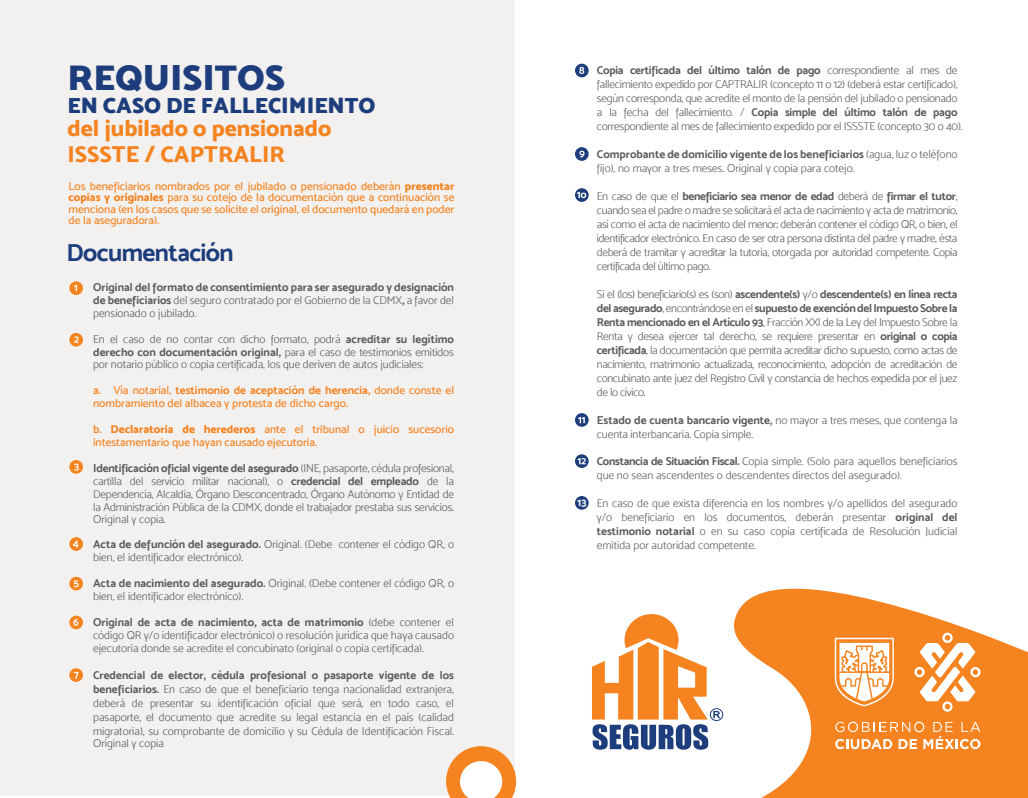
<style>
.page{position:relative;width:1028px;height:798px;background:#fff}
.page>*{position:absolute;margin:0;border:0;box-sizing:border-box;transform-origin:0 0}
.t1{font:36.25px "Mosk Ultra Bold 900";color:#1e3d7c}
.t2{font:25px "Mosk Bold 700";letter-spacing:-.025em;color:#1e3d7c}
.t3{font:23px/26.4px "Mosk Extra Bold 800";color:#f58420}
.t4{font:22.25px "Mosk Ultra Bold 900";color:#1e3d7c}
.t5{font:11.38px/14px "Mosk Light 300";color:#5b5b5a}
.t6{font:11.38px "Mosk Bold 700";color:#5b5b5a}
.t7{font:11.38px/11.4px "Mosk Medium 500";color:#f58420;text-align:justify}
.t8{font:11.38px/14px "Mosk Light 300";letter-spacing:-.02em;color:#5b5b5a}
.t9{font:11.38px/14px "Mosk Bold 700";letter-spacing:-.03em;color:#5b5b5a}
.t10{font:11.38px/12.9px "Mosk Medium 500";color:#f58220}
.t11{font:11.38px "Mosk Bold 700";letter-spacing:-.02em;color:#5b5b5a}
.t12{font:11.38px "Mosk Bold 700";color:#f58220}
.t13{font:11.12px "Mosk Bold 700";color:#fff}
.s1{font-family:"Mosk Extra Bold 800"}
.s2{font-family:"Mosk Bold 700"}
.s3{font-family:"Mosk Light 300"}
.s4{font-family:"Mosk Semi Bold 600"}
.s5{font-family:"Mosk Medium 500"}
</style>
<div class="page">
<div style="left:0;top:0;width:514px;height:794px;background:#f2f1f0"></div>
<div style="left:69px;top:281px;width:14px;height:14px;background:#f58420;border-radius:50%"></div>
<svg style="left:74px;top:285px;width:3px;height:6px"></svg>
<div style="left:69px;top:333px;width:14px;height:13px;background:#f58420;border-radius:50%"></div>
<svg style="left:74px;top:336px;width:5px;height:6px"></svg>
<div style="left:69px;top:460px;width:14px;height:13px;background:#f58420;border-radius:50%"></div>
<svg style="left:74px;top:463px;width:5px;height:7px"></svg>
<div style="left:69px;top:537px;width:14px;height:13px;background:#f58420;border-radius:50%"></div>
<svg style="left:73px;top:540px;width:6px;height:7px"></svg>
<svg style="left:69px;top:576px;width:14px;height:14px"></svg>
<svg style="left:74px;top:580px;width:5px;height:7px"></svg>
<svg style="left:69px;top:615px;width:14px;height:14px"></svg>
<svg style="left:73px;top:618px;width:5px;height:7px"></svg>
<div style="left:575px;top:147px;width:13px;height:14px;background:#1e3d7c;border-radius:50%"></div>
<svg style="left:579px;top:151px;width:5px;height:7px"></svg>
<div style="left:575px;top:188px;width:13px;height:14px;background:#1e3d7c;border-radius:50%"></div>
<svg style="left:577px;top:192px;width:9px;height:6px"></svg>
<div style="left:575px;top:413px;width:13px;height:13px;background:#1e3d7c;border-radius:50%"></div>
<svg style="left:578px;top:417px;width:7px;height:6px"></svg>
<svg style="left:575px;top:454px;width:13px;height:14px"></svg>
<svg style="left:577px;top:458px;width:9px;height:6px"></svg>
<div style="left:575px;top:496px;width:13px;height:13px;background:#1e3d7c;border-radius:50%"></div>
<svg style="left:592px;top:615px;width:52px;height:134px"></svg>
<svg style="left:446px;top:745px;width:70px;height:52px"></svg>
<svg style="left:644px;top:588px;width:384px;height:209px;fill:#f58420"></svg>
<svg style="left:914px;top:632px;width:66px;height:79px"></svg>
<svg style="left:834px;top:637px;width:59px;height:69px"></svg>
<svg style="left:835px;top:721px;width:145px;height:28px"></svg>
<div style="left:575px;top:64px;width:13px;height:13px;background:#1e3d7c;border-radius:50%"></div>
<svg style="left:579px;top:67px;width:5px;height:7px"></svg>
<div style="left:69px;top:668px;width:14px;height:13px;background:#f58420;border-radius:50%"></div>
<svg style="left:74px;top:671px;width:4px;height:7px"></svg>
<h1 class="t1" style="left:67px;top:63px;width:219px">REQUISITOS</h1>
<h3 class="t4" style="left:67px;top:96px;width:309px">EN CASO DE FALLECIMIENTO</h3>
<h3 class="t3" style="left:67px;top:114px;width:265px">del jubilado o pensionado<br>ISSSTE / CAPTRALIR</h3>
<p class="t7" style="left:69px;top:181px;width:387px">Los beneficiarios nombrados por el jubilado o pensionado deberán <span class="s1">presentar copias y originales</span> para su cotejo de la documentación que a continuación se menciona (en los casos que se solicite el original, el documento quedará en poder de la aseguradora).</p>
<h2 class="t2" style="left:67px;top:242px;width:169px">Documentación</h2>
<p class="t6" style="left:93px;top:282px;width:362px">Original del formato de consentimiento para ser asegurado y designación</p>
<p class="t5" style="left:93px;top:293px;width:362px;line-height:12.9px"><span class="s2">de beneficiarios</span> del seguro contratado por el Gobierno de la CDMX<span class="s2">,</span> a favor del pensionado o jubilado.</p>
<p class="t5" style="left:93px;top:332px;width:362px">En el caso de no contar con dicho formato, podrá <span class="s2">acreditar su legítimo</span></p>
<p class="t6" style="left:93px;top:347px;width:362px">derecho con documentación original, <span class="s3">para el caso de testimonios emitidos</span></p>
<p class="t5" style="left:93px;top:357px;width:332px">por notario público o copia certificada, los que deriven de autos judiciales:</p>
<p class="t12" style="left:93px;top:385px;width:362px"><span class="s4">a.</span> <span class="s5">Vía notarial,</span> testimonio de aceptación de herencia, <span class="s5">donde conste el</span></p>
<p class="t10" style="left:93px;top:397px;width:256px">nombramiento del albacea y protesta de dicho cargo.</p>
<p class="t10" style="left:93px;top:423px;width:362px"><span class="s4">b.</span> <span class="s1">Declaratoria de herederos</span> ante el tribunal o juicio sucesorio intestamentario que hayan causado ejecutoria.</p>
<p class="t6" style="left:93px;top:463px;width:362px">Identificación oficial vigente del asegurado <span class="s3">(INE, pasaporte, cédula profesional,</span></p>
<p class="t5" style="left:93px;top:474px;width:362px;line-height:12.6px;text-align:justify">cartilla del servicio militar nacional), o <span class="s2">credencial del empleado</span> de la Dependencia, Alcaldía, Órgano Desconcentrado, Órgano Autónomo y Entidad de la Administración Pública de la CDMX, donde el trabajador prestaba sus servicios.<br>Original y copia.</p>
<p class="t5" style="left:93px;top:538px;width:362px;line-height:12.9px"><span class="s2">Acta de defunción del asegurado.</span> Original. (Debe contener el código QR, o bien, el identificador electrónico).</p>
<p class="t5" style="left:93px;top:576px;width:362px;line-height:12.9px"><span class="s2">Acta de nacimiento del asegurado.</span> Original. (Debe contener el código QR, o bien, el identificador electrónico).</p>
<p class="t6" style="left:93px;top:617px;width:362px">Original de acta de nacimiento, acta de matrimonio <span class="s3">(debe contener el</span></p>
<p class="t5" style="left:93px;top:628px;width:362px;line-height:12.9px">código QR y/o identificador electrónico) o resolución jurídica que haya causado ejecutoria donde se acredite el concubinato (original o copia certificada).</p>
<p class="t6" style="left:93px;top:669px;width:362px">Credencial de elector, cédula profesional o pasaporte vigente de los</p>
<p class="t5" style="left:93px;top:681px;width:362px;text-align:justify"><span class="s2">beneficiarios.</span> En caso de que el beneficiario tenga nacionalidad extranjera, deberá de presentar su identificación oficial que será, en todo caso, el pasaporte, el documento que acredite su legal estancia en el país (calidad migratoria), su comprobante de domicilio y su Cédula de Identificación Fiscal.</p>
<p class="t5" style="left:93px;top:735px;width:72px">Original y copia</p>
<p class="t13" style="left:577px;top:497px;width:11px">13</p>
<p class="t11" style="left:597px;top:66px;width:362px">Copia certificada del último talón de pago <span class="s3">correspondiente al mes de</span></p>
<p class="t8" style="left:597px;top:78px;width:362px">fallecimiento expedido por CAPTRALIR (concepto 11 o 12) (deberá estar certificado), según corresponda, que acredite el monto de la pensión del jubilado o pensionado</p>
<p class="t11" style="left:597px;top:108px;width:362px"><span class="s3">a la fecha del fallecimiento. /</span> Copia simple del último talón de pago</p>
<p class="t8" style="left:597px;top:119px;width:367px">correspondiente al mes de fallecimiento expedido por el ISSSTE (concepto 30 o 40).</p>
<p class="t6" style="left:597px;top:149px;width:362px">Comprobante de domicilio vigente de los beneficiarios <span class="s3">(agua, luz o teléfono</span></p>
<p class="t5" style="left:597px;top:161px;width:259px">fijo), no mayor a tres meses. Original y copia para cotejo.</p>
<p class="t9" style="left:597px;top:190px;width:362px"><span class="s3">En caso de que el</span> beneficiario sea menor de edad <span class="s3">deberá de</span> firmar el tutor<span class="s3">,</span></p>
<p class="t5" style="left:597px;top:203px;width:362px;text-align:justify">cuando sea el padre o madre se solicitará el acta de nacimiento y acta de matrimonio, así como el acta de nacimiento del menor; deberán contener el código QR, o bien, el identificador electrónico. En caso de ser otra persona distinta del padre y madre, ésta deberá de tramitar y acreditar la tutoría, otorgada por autoridad competente. Copia certificada del último pago.</p>
<p class="t9" style="left:597px;top:288px;width:362px"><span class="s3">Si el (los) beneficiario(s) es (son)</span> ascendente(s) <span class="s3">y/o</span> descendente(s) en línea recta del asegurado<span class="s3">, encontrándose en el</span> supuesto de exención del Impuesto Sobre la</p>
<p class="t5" style="left:597px;top:315px;width:362px;text-align:justify"><span class="s2">Renta mencionado en el Artículo 93</span>, Fracción XXI de la Ley del Impuesto Sobre la Renta y desea ejercer tal derecho, se requiere presentar en <span class="s2">original o copia certificada</span>, la documentación que permita acreditar dicho supuesto, como actas de nacimiento, matrimonio actualizada, reconocimiento, adopción de acreditación de concubinato ante juez del Registro Civil y constancia de hechos expedida por el juez de lo cívico.</p>
<p class="t5" style="left:597px;top:412px;width:362px"><span class="s2">Estado de cuenta bancario vigente,</span> no mayor a tres meses, que contenga la cuenta interbancaria. Copia simple.</p>
<p class="t5" style="left:597px;top:454px;width:362px"><span class="s2">Constancia de Situación Fiscal.</span> Copia simple. (Solo para aquellos beneficiarios que no sean ascendentes o descendentes directos del asegurado).</p>
<p class="t5" style="left:597px;top:496px;width:362px;text-align:justify">En caso de que exista diferencia en los nombres y/o apellidos del asegurado y/o beneficiario en los documentos, deberán presentar <span class="s2">original del testimonio notarial</span> o en su caso copia certificada de Resolución Judicial emitida por autoridad competente.</p>
</div>
